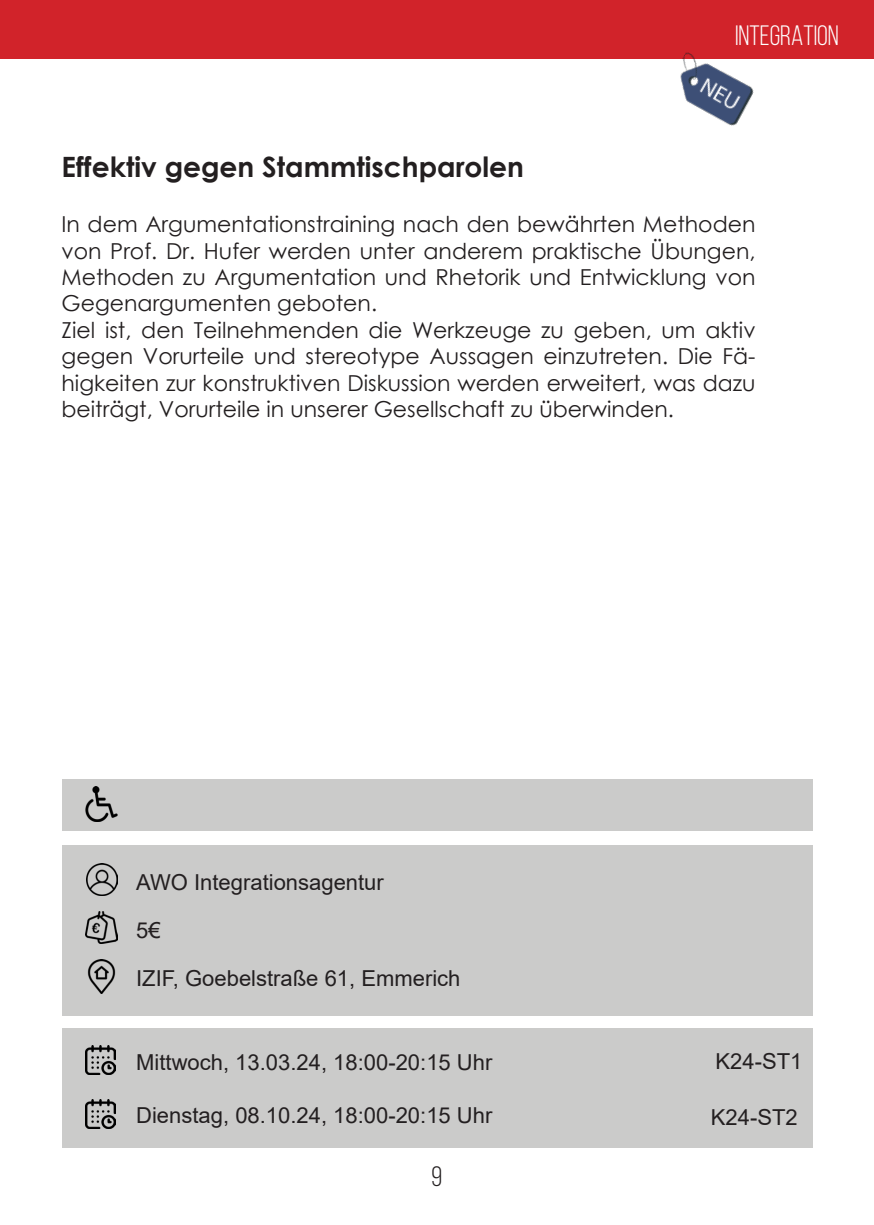
<style>
.page{position:relative;width:874px;height:1225px;background:#fff}
.page>*{position:absolute;margin:0;border:0;box-sizing:border-box;transform-origin:0 0}
.t1{font:700 28px "Century Gothic";color:#231f20}
.t2{font:28px "Bebas Neue";color:#fff}
.t3{font:28px "Bebas Neue";color:#231f20}
.t4{font:22px/26.4px "Century Gothic";color:#231f20}
.t5{font:22px/48px "Arial";color:#231f20}
</style>
<div class="page">
<div style="left:61px;top:1027px;width:751px;height:120px;background:#cbcbca"></div>
<div style="left:61px;top:845px;width:751px;height:170px;background:#cbcbca"></div>
<img style="left:87px;top:959px;width:29px;height:34px">
<img style="left:86px;top:1045px;width:29px;height:29px">
<img style="left:86px;top:1099px;width:29px;height:29px">
<img style="left:86px;top:911px;width:31px;height:32px">
<img style="left:86px;top:864px;width:31px;height:31px">
<div style="left:0;top:0;width:873px;height:59px;background:#d1232a"></div>
<div style="left:61px;top:779px;width:751px;height:51px;background:#cbcbca"></div>
<img style="left:85px;top:787px;width:33px;height:34px">
<img style="left:680px;top:52px;width:74px;height:74px">
<p class="t2" style="left:734px;top:20px;width:105px">INTEGRATION</p>
<p class="t1" style="left:62px;top:145px;width:463px">Effektiv gegen Stammtischparolen</p>
<p class="t4" style="left:61px;top:211px;width:695px">In dem Argumentationstraining nach den bewährten Methoden von Prof. Dr. Hufer werden unter anderem praktische Übungen, Methoden zu Argumentation und Rhetorik und Entwicklung von Gegenargumenten geboten.<br>Ziel ist, den Teilnehmenden die Werkzeuge zu geben, um aktiv gegen Vorurteile und stereotype Aussagen einzutreten. Die Fä&shy;higkeiten zur konstruktiven Diskussion werden erweitert, was dazu beiträgt, Vorurteile in unserer Gesellschaft zu überwinden.</p>
<p class="t5" style="left:136px;top:858px;width:325px">AWO Integrationsagentur<br>5€<br>IZIF, Goebelstraße 61, Emmerich</p>
<p class="t5" style="left:136px;top:1038px;width:357px">Mittwoch, 13.03.24, 18:00-20:15 Uhr</p>
<p class="t5" style="left:136px;top:1091px;width:357px">Dienstag, 08.10.24, 18:00-20:15 Uhr</p>
<p class="t3" style="left:431px;top:1161px;width:12px">9</p>
<p class="t5" style="left:715px;top:1037px;width:88px">K24-ST1</p>
<p class="t5" style="left:710px;top:1093px;width:88px">K24-ST2</p>
</div>
